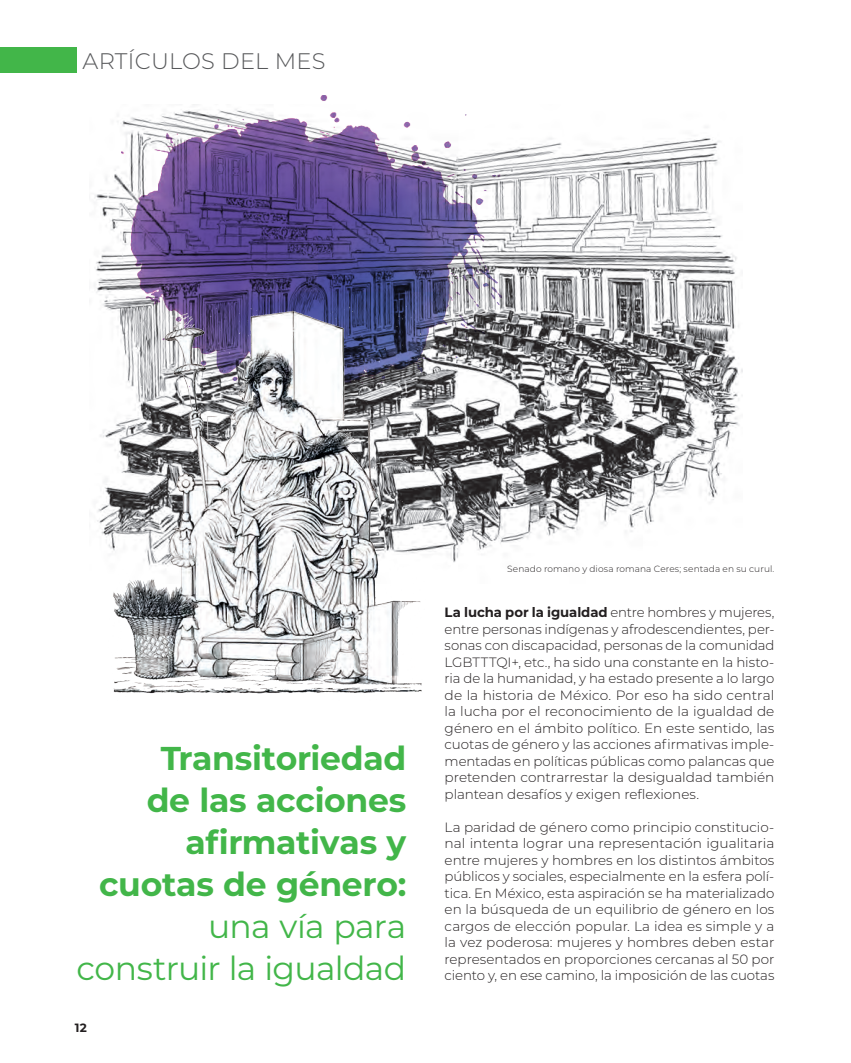
<style>
.page{position:relative;width:851px;height:1063px;background:#fff}
.page>*{position:absolute;margin:0;border:0;box-sizing:border-box;transform-origin:0 0}
.Cuerpo_PG{font:700 33px/42px "Montserrat";letter-spacing:-.01em;color:#42b649;text-align:right}
.t1{font:300 22.5px "Montserrat";letter-spacing:.01em;color:#57585a}
.Cuerpo_PG-2{font:300 13.5px/16.5px "Montserrat";letter-spacing:-.005em;color:#231f20;text-align:justify}
.t2{font:700 12px "Montserrat";color:#231f20}
.Pie_de_foto{font:300 9px "Montserrat";letter-spacing:.01em;color:#231f20}
.s1{font-weight:400}
.s2{font-weight:700}
</style>
<div class="page">
<div style="left:0;top:47px;width:77px;height:26px;background:#42b649"></div>
<img style="left:94px;top:104px;width:648px;height:458px">
<img style="left:108px;top:307px;width:317px;height:387px">
<h2 class="t1" style="left:83px;top:46px;width:244px">ARTÍCULOS DEL MES</h2>
<p class="Cuerpo_PG" style="left:77px;top:736px;width:331px">Transitoriedad<br>de las acciones afirmativas y cuotas de género: <span class="s1">una vía para construir la igualdad</span></p>
<p class="t2" style="left:75px;top:1019px;width:13px">12</p>
<p class="Pie_de_foto" style="left:507px;top:562px;width:269px">Senado romano y diosa romana Ceres; sentada en su curul.</p>
<p class="Cuerpo_PG-2" style="left:444px;top:604px;width:331px"><span class="s2">La lucha por la igualdad</span> entre hombres y mujeres, entre personas indígenas y afrodescendientes, per&shy;sonas con discapacidad, personas de la comunidad LGBTTTQI+, etc., ha sido una constante en la histo&shy;ria de la humanidad, y ha estado presente a lo largo de la historia de México. Por eso ha sido central la lucha por el reconocimiento de la igualdad de género en el ámbito político. En este sentido, las cuotas de género y las acciones afirmativas imple&shy;mentadas en políticas públicas como palancas que pretenden contrarrestar la desigualdad también plantean desafíos y exigen reflexiones.</p>
<p class="Cuerpo_PG-2" style="left:444px;top:818px;width:331px">La paridad de género como principio constitucio&shy;nal intenta lograr una representación igualitaria entre mujeres y hombres en los distintos ámbitos públicos y sociales, especialmente en la esfera polí&shy;tica. En México, esta aspiración se ha materializado en la búsqueda de un equilibrio de género en los cargos de elección popular. La idea es simple y a la vez poderosa: mujeres y hombres deben estar representados en proporciones cercanas al 50 por ciento y, en ese camino, la imposición de las cuotas</p>
</div>
